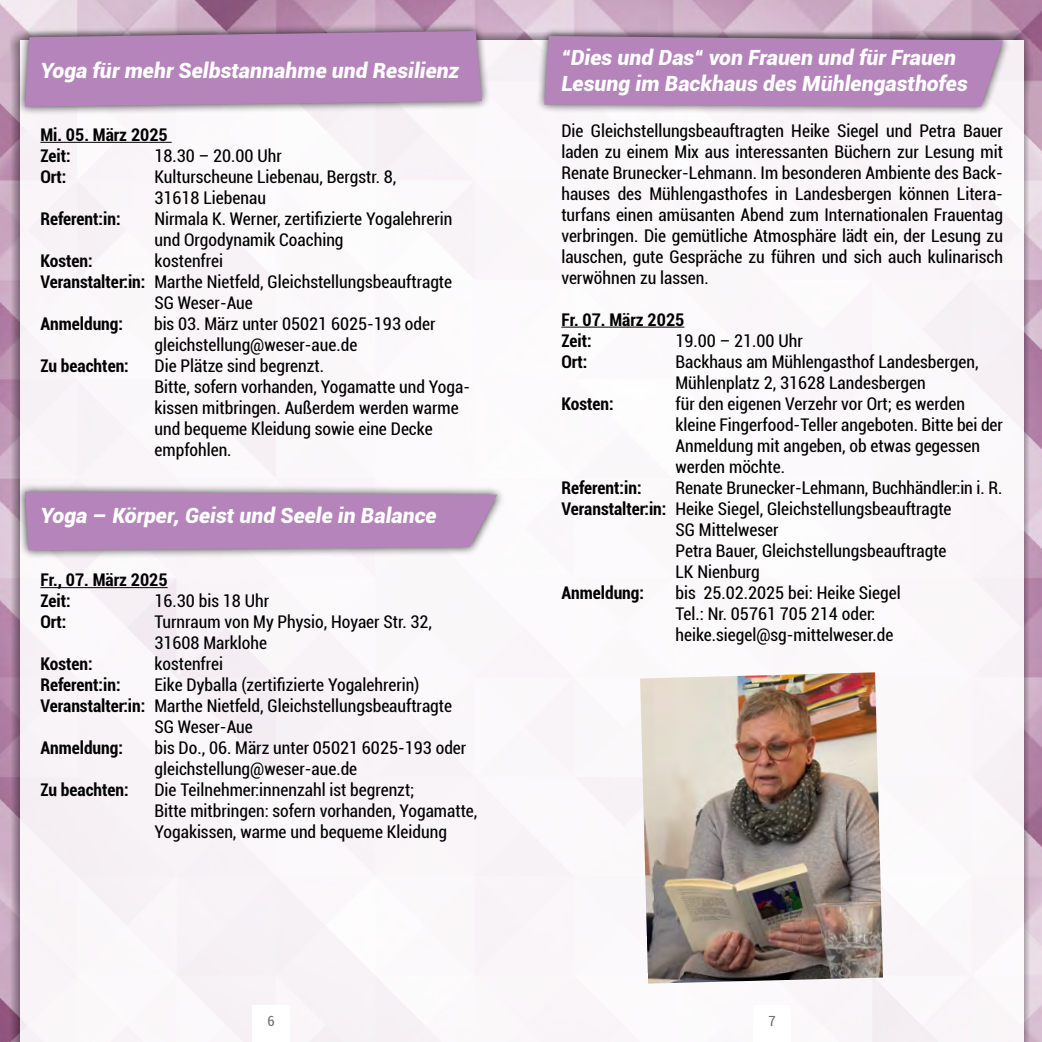
<style>
.page{position:relative;width:1042px;height:1042px;background:#fff}
.page>*{position:absolute;margin:0;border:0;box-sizing:border-box;transform-origin:0 0}
.t1{font:italic 900 21px/25.2px "Roboto";letter-spacing:.005em;color:#fff}
.t2{font:condensed 17.5px/21px "Roboto";color:#000}
.t3{font:700 condensed 17.5px/21px "Roboto";color:#000}
.t4{font:condensed 14px "Roboto";color:#706f6f}
.s1{font-weight:700}
</style>
<div class="page">
<img style="left:0;top:0;width:1042px;height:1042px">
<div style="left:20px;top:40px;width:1003px;height:1002px;background:#faf8fa"></div>
<div style="left:252px;top:1005px;width:38px;height:37px;background:#fff"></div>
<div style="left:753px;top:1005px;width:38px;height:37px;background:#fff"></div>
<div style="left:16px;top:22px;width:474px;height:94px;background:#000;opacity:.75"></div>
<svg style="left:25px;top:31px;width:457px;height:76px;background:#b285b7"></svg>
<div style="left:535px;top:27px;width:476px;height:89px;background:#000;opacity:.75"></div>
<svg style="left:544px;top:36px;width:459px;height:71px;background:#b285b7"></svg>
<hr style="left:561px;top:327px;width:123px;height:1px;background:#000">
<div style="left:16px;top:483px;width:490px;height:76px;background:#000;opacity:.75"></div>
<svg style="left:25px;top:492px;width:472px;height:58px;background:#b488ba"></svg>
<hr style="left:40px;top:142px;width:132px;height:1px;background:#000">
<hr style="left:40px;top:587px;width:128px;height:1px;background:#000">
<img style="left:640px;top:672px;width:243px;height:311px">
<p class="t1" style="left:40px;top:57px;width:420px">Yoga für mehr Selbstannahme und Resilienz</p>
<p class="t3" style="left:40px;top:124px;width:129px">Mi. 05. März 2025<br>Zeit:</p>
<p class="t2" style="left:154px;top:145px;width:129px">18.30 – 20.00 Uhr</p>
<p class="t3" style="left:40px;top:166px;width:28px">Ort:</p>
<p class="t2" style="left:154px;top:166px;width:243px">Kulturscheune Liebenau, Bergstr. 8,<br>31618 Liebenau</p>
<p class="t3" style="left:40px;top:208px;width:82px">Referent:in:</p>
<p class="t2" style="left:154px;top:208px;width:299px">Nirmala K. Werner, zertifizierte Yogalehrerin und Orgodynamik Coaching</p>
<p class="t3" style="left:40px;top:250px;width:54px">Kosten:</p>
<p class="t2" style="left:154px;top:250px;width:70px">kostenfrei</p>
<p class="t2" style="left:40px;top:271px;width:413px"><span class="s1">Veranstalter:in:</span> Marthe Nietfeld, Gleichstellungsbeauftragte</p>
<p class="t2" style="left:154px;top:292px;width:100px">SG Weser-Aue</p>
<p class="t3" style="left:40px;top:313px;width:84px">Anmeldung:</p>
<p class="t2" style="left:154px;top:313px;width:283px">bis 03. März unter 05021 6025-193 oder gleichstellung@weser-aue.de</p>
<p class="t3" style="left:40px;top:355px;width:90px">Zu beachten:</p>
<p class="t2" style="left:154px;top:355px;width:317px">Die Plätze sind begrenzt.<br>Bitte, sofern vorhanden, Yogamatte und Yoga&shy;kissen mitbringen. Außerdem werden warme und bequeme Kleidung sowie eine Decke empfohlen.</p>
<p class="t1" style="left:40px;top:502px;width:398px">Yoga – Körper, Geist und Seele in Balance</p>
<p class="t3" style="left:40px;top:569px;width:129px">Fr., 07. März 2025<br>Zeit:</p>
<p class="t2" style="left:154px;top:590px;width:116px">16.30 bis 18 Uhr</p>
<p class="t3" style="left:40px;top:611px;width:28px">Ort:</p>
<p class="t2" style="left:154px;top:611px;width:279px">Turnraum von My Physio, Hoyaer Str. 32,<br>31608 Marklohe</p>
<p class="t3" style="left:40px;top:653px;width:54px">Kosten:</p>
<p class="t2" style="left:154px;top:653px;width:70px">kostenfrei</p>
<p class="t3" style="left:40px;top:674px;width:82px">Referent:in:</p>
<p class="t2" style="left:154px;top:674px;width:266px">Eike Dyballa (zertifizierte Yogalehrerin)</p>
<p class="t2" style="left:40px;top:695px;width:413px"><span class="s1">Veranstalter:in:</span> Marthe Nietfeld, Gleichstellungsbeauftragte</p>
<p class="t2" style="left:154px;top:716px;width:100px">SG Weser-Aue</p>
<p class="t3" style="left:40px;top:737px;width:84px">Anmeldung:</p>
<p class="t2" style="left:154px;top:737px;width:313px">bis Do., 06. März unter 05021 6025-193 oder gleichstellung@weser-aue.de</p>
<p class="t3" style="left:40px;top:779px;width:90px">Zu beachten:</p>
<p class="t2" style="left:154px;top:779px;width:324px">Die Teilnehmer:innenzahl ist begrenzt;<br>Bitte mitbringen: sofern vorhanden, Yogamatte,<br>Yogakissen, warme und bequeme Kleidung</p>
<p class="t1" style="left:561px;top:44px;width:408px">“Dies und Das“ von Frauen und für Frauen<br>Lesung im Backhaus des Mühlengasthofes</p>
<p class="t2" style="left:561px;top:119px;width:443px;text-align:justify">Die Gleichstellungsbeauftragten Heike Siegel und Petra Bauer laden zu einem Mix aus interessanten Büchern zur Lesung mit Renate Brunecker-Lehmann. Im besonderen Ambiente des Back&shy;hauses des Mühlengasthofes in Landesbergen können Litera&shy;turfans einen amüsanten Abend zum Internationalen Frauentag verbringen. Die gemütliche Atmosphäre lädt ein, der Lesung zu lauschen, gute Gespräche zu führen und sich auch kulinarisch verwöhnen zu lassen.</p>
<p class="t3" style="left:561px;top:308px;width:124px">Fr. 07. März 2025<br>Zeit:</p>
<p class="t2" style="left:675px;top:329px;width:129px">19.00 – 21.00 Uhr</p>
<p class="t3" style="left:561px;top:350px;width:28px">Ort:</p>
<p class="t2" style="left:675px;top:350px;width:304px">Backhaus am Mühlengasthof Landesbergen,<br>Mühlenplatz 2, 31628 Landesbergen</p>
<p class="t3" style="left:561px;top:392px;width:54px">Kosten:</p>
<p class="t2" style="left:675px;top:392px;width:329px">für den eigenen Verzehr vor Ort; es werden kleine Fingerfood-Teller angeboten. Bitte bei der Anmeldung mit angeben, ob etwas gegessen werden möchte.</p>
<p class="t3" style="left:561px;top:476px;width:82px">Referent:in:</p>
<p class="t2" style="left:675px;top:476px;width:328px">Renate Brunecker-Lehmann, Buchhändler:in i. R.</p>
<p class="t2" style="left:561px;top:497px;width:392px"><span class="s1">Veranstalter:in:</span> Heike Siegel, Gleichstellungsbeauftragte</p>
<p class="t2" style="left:675px;top:518px;width:105px">SG Mittelweser</p>
<p class="t2" style="left:675px;top:539px;width:272px">Petra Bauer, Gleichstellungsbeauftragte</p>
<p class="t2" style="left:675px;top:560px;width:86px">LK Nienburg</p>
<p class="t3" style="left:561px;top:581px;width:84px">Anmeldung:</p>
<p class="t2" style="left:675px;top:581px;width:227px">bis 25.02.2025 bei: Heike Siegel<br>Tel.: Nr. 05761 705 214 oder: heike.siegel@sg-mittelweser.de</p>
<p class="t4" style="left:267px;top:1011px;width:9px">6</p>
<p class="t4" style="left:768px;top:1011px;width:9px">7</p>
</div>
